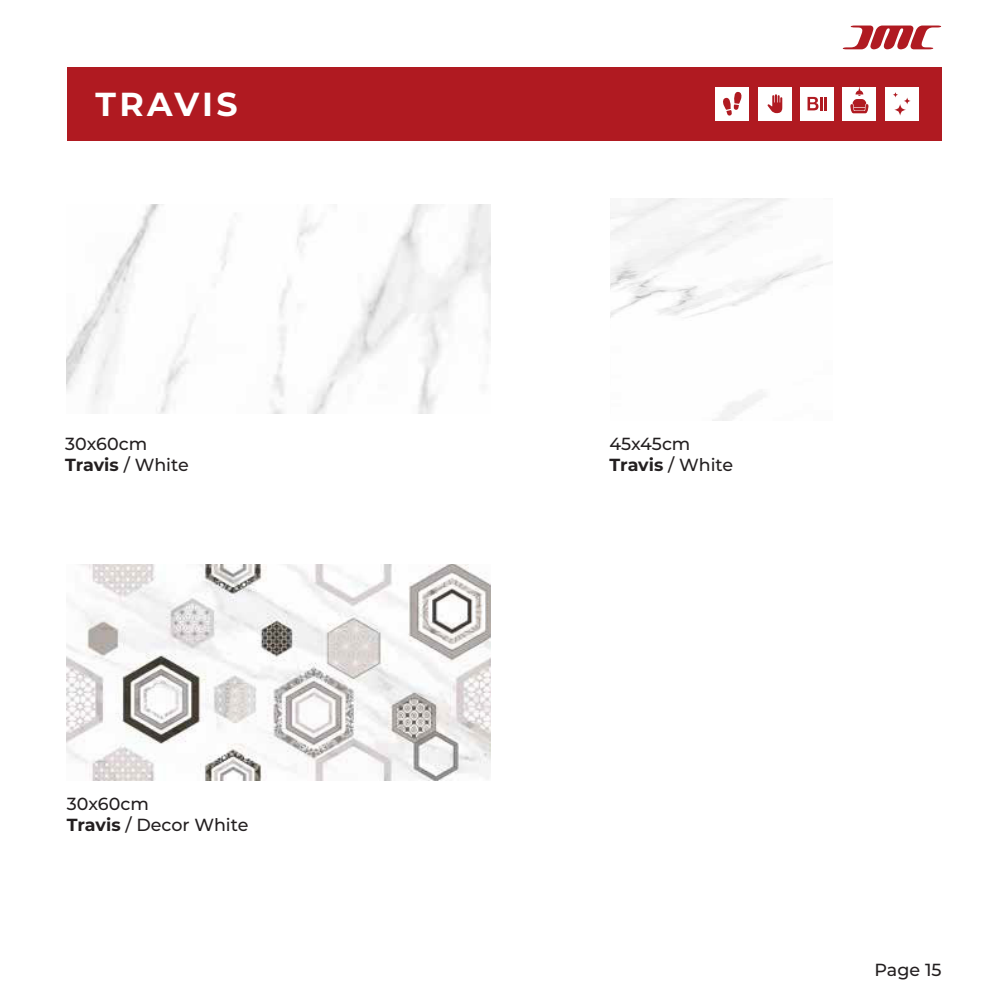
<style>
.page{position:relative;width:1008px;height:1008px;background:#fff}
.page>*{position:absolute;margin:0;border:0;box-sizing:border-box;transform-origin:0 0}
.Paragraph{font:700 33.25px "Montserrat";letter-spacing:.1em;color:#fff}
.Paragraph-2{font:500 17.5px "Montserrat";color:#231f20}
.Paragraph-3{font:700 17.5px "Montserrat";letter-spacing:-.005em;color:#231f20}
.s1{font-weight:500}
.s2{font-weight:700}
</style>
<div class="page">
<svg style="left:843px;top:26px;width:98px;height:23px"></svg>
<div style="left:67px;top:67px;width:874px;height:74px;background:#b01a21"></div>
<img style="left:611px;top:199px;width:222px;height:222px">
<img style="left:67px;top:204px;width:424px;height:210px">
<img style="left:67px;top:564px;width:424px;height:217px">
<div style="left:843px;top:87px;width:33px;height:34px;background:#fff"></div>
<svg style="left:850px;top:87px;width:19px;height:26px"></svg>
<div style="left:800px;top:87px;width:34px;height:34px;background:#fff"></div>
<svg style="left:808px;top:97px;width:19px;height:13px"></svg>
<div style="left:758px;top:87px;width:34px;height:34px;background:#fff"></div>
<svg style="left:767px;top:94px;width:15px;height:19px"></svg>
<div style="left:715px;top:87px;width:34px;height:34px;background:#fff"></div>
<svg style="left:723px;top:92px;width:19px;height:24px"></svg>
<div style="left:885px;top:87px;width:34px;height:34px;background:#fff"></div>
<svg style="left:893px;top:92px;width:18px;height:24px"></svg>
<p class="Paragraph" style="left:95px;top:80px;width:144px">TRAVIS</p>
<p class="Paragraph-2" style="left:65px;top:432px;width:83px">30x60cm</p>
<p class="Paragraph-3" style="left:65px;top:452px;width:125px">Travis <span class="s1">/ White</span></p>
<p class="Paragraph-2" style="left:67px;top:791px;width:83px">30x60cm</p>
<p class="Paragraph-2" style="left:67px;top:812px;width:183px"><span class="s2">Travis</span> / Decor White</p>
<p class="Paragraph-2" style="left:610px;top:432px;width:82px">45x45cm</p>
<p class="Paragraph-3" style="left:610px;top:452px;width:125px">Travis <span class="s1">/ White</span></p>
<p class="Paragraph-2" style="left:875px;top:957px;width:68px">Page 15</p>
</div>
